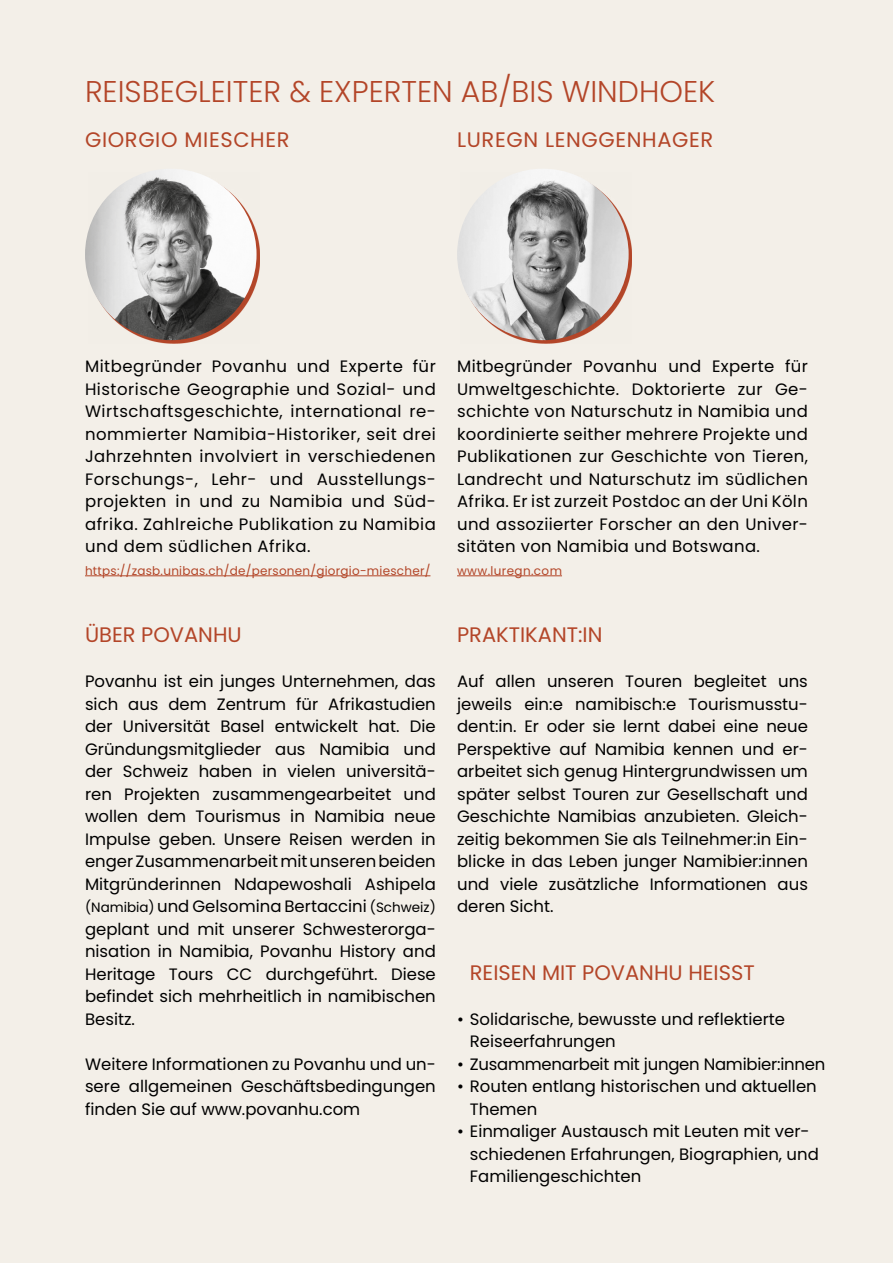
<style>
.page{position:relative;width:893px;height:1263px;background:#f3efe8}
.page>*{position:absolute;margin:0;border:0;box-sizing:border-box;transform-origin:0 0}
.t1{font:300 30px "Poppins";color:#b34528}
.t2{font:21px "Poppins";color:#b34528}
.t3{font:21px "Poppins";letter-spacing:.03em;color:#b34528}
.t4{font:16.5px/22.5px "Poppins";color:#000;text-align:justify}
.t5{font:12px "Poppins";letter-spacing:.02em;color:#b34528}
.s1{font-size:13.5px}
</style>
<div class="page">
<hr style="left:85px;top:575px;width:345px;height:1px;background:#b34528">
<hr style="left:457px;top:575px;width:105px;height:1px;background:#b34528">
<svg style="left:88px;top:186px;width:172px;height:157px"></svg>
<img style="left:85px;top:169px;width:172px;height:171px;border-radius:86px">
<svg style="left:473px;top:186px;width:159px;height:157px"></svg>
<img style="left:457px;top:169px;width:172px;height:171px;border-radius:86px">
<h1 class="t1" style="left:85px;top:74px;width:632px">REISBEGLEITER &amp; EXPERTEN AB/BIS WINDHOEK</h1>
<p class="t3" style="left:457px;top:128px;width:258px">LUREGN LENGGENHAGER</p>
<p class="t3" style="left:85px;top:128px;width:206px">GIORGIO MIESCHER</p>
<p class="t4" style="left:85px;top:355px;width:352px">Mitbegründer Povanhu und Experte für Historische Geographie und Sozial- und Wirtschaftsgeschichte, international re&shy;nommierter Namibia-Historiker, seit drei Jahrzehnten involviert in verschiedenen Forschungs-, Lehr- und Ausstellungs&shy;projekten in und zu Namibia und Süd&shy;afrika. Zahlreiche Publikation zu Namibia und dem südlichen Afrika.</p>
<p class="t5" style="left:85px;top:563px;width:347px">https://zasb.unibas.ch/de/personen/giorgio-miescher/</p>
<p class="t2" style="left:85px;top:623px;width:158px">ÜBER POVANHU</p>
<p class="t4" style="left:85px;top:670px;width:352px">Povanhu ist ein junges Unternehmen, das sich aus dem Zentrum für Afrikastudien der Universität Basel entwickelt hat. Die Gründungsmitglieder aus Namibia und der Schweiz haben in vielen universitä&shy;ren Projekten zusammengearbeitet und wollen dem Tourismus in Namibia neue Impulse geben. Unsere Reisen werden in enger Zusammenarbeit mit unseren beiden Mitgründerinnen Ndapewoshali Ashipela <span class="s1">(Namibia)</span> und Gelsomina Bertaccini <span class="s1">(Schweiz) </span>geplant und mit unserer Schwesterorga&shy;nisation in Namibia, Povanhu History and Heritage Tours CC durchgeführt. Diese befindet sich mehrheitlich in namibischen Besitz.</p>
<p class="t4" style="left:85px;top:1053px;width:352px">Weitere Informationen zu Povanhu und un&shy;sere allgemeinen Geschäftsbedingungen finden Sie auf www.povanhu.com</p>
<p class="t4" style="left:457px;top:355px;width:352px">Mitbegründer Povanhu und Experte für Umweltgeschichte. Doktorierte zur Ge&shy;schichte von Naturschutz in Namibia und koordinierte seither mehrere Projekte und Publikationen zur Geschichte von Tieren, Landrecht und Naturschutz im südlichen Afrika. Er ist zurzeit Postdoc an der Uni Köln und assoziierter Forscher an den Univer&shy;sitäten von Namibia und Botswana.</p>
<p class="t5" style="left:457px;top:563px;width:106px">www.luregn.com</p>
<p class="t2" style="left:457px;top:623px;width:147px">PRAKTIKANT:IN</p>
<p class="t4" style="left:457px;top:670px;width:352px">Auf allen unseren Touren begleitet uns jeweils ein:e namibisch:e Tourismusstu&shy;dent:in. Er oder sie lernt dabei eine neue Perspektive auf Namibia kennen und er&shy;arbeitet sich genug Hintergrundwissen um später selbst Touren zur Gesellschaft und Geschichte Namibias anzubieten. Gleich&shy;zeitig bekommen Sie als Teilnehmer:in Ein&shy;blicke in das Leben junger Namibier:innen und viele zusätzliche Informationen aus deren Sicht.</p>
<p class="t2" style="left:470px;top:960px;width:286px">REISEN MIT POVANHU HEISST</p>
<p class="t4" style="left:470px;top:1008px;width:317px;text-indent:-13px">• Solidarische, bewusste und reflektierte<br>Reiseerfahrungen</p>
<p class="t4" style="left:457px;top:1053px;width:370px">• Zusammenarbeit mit jungen Namibier:innen</p>
<p class="t4" style="left:470px;top:1075px;width:348px;text-indent:-13px">• Routen entlang historischen und aktuellen<br>Themen</p>
<p class="t4" style="left:470px;top:1120px;width:350px;text-align:left;text-indent:-13px">• Einmaliger Austausch mit Leuten mit ver&shy;schiedenen Erfahrungen, Biographien, und<br>Familiengeschichten</p>
</div>
